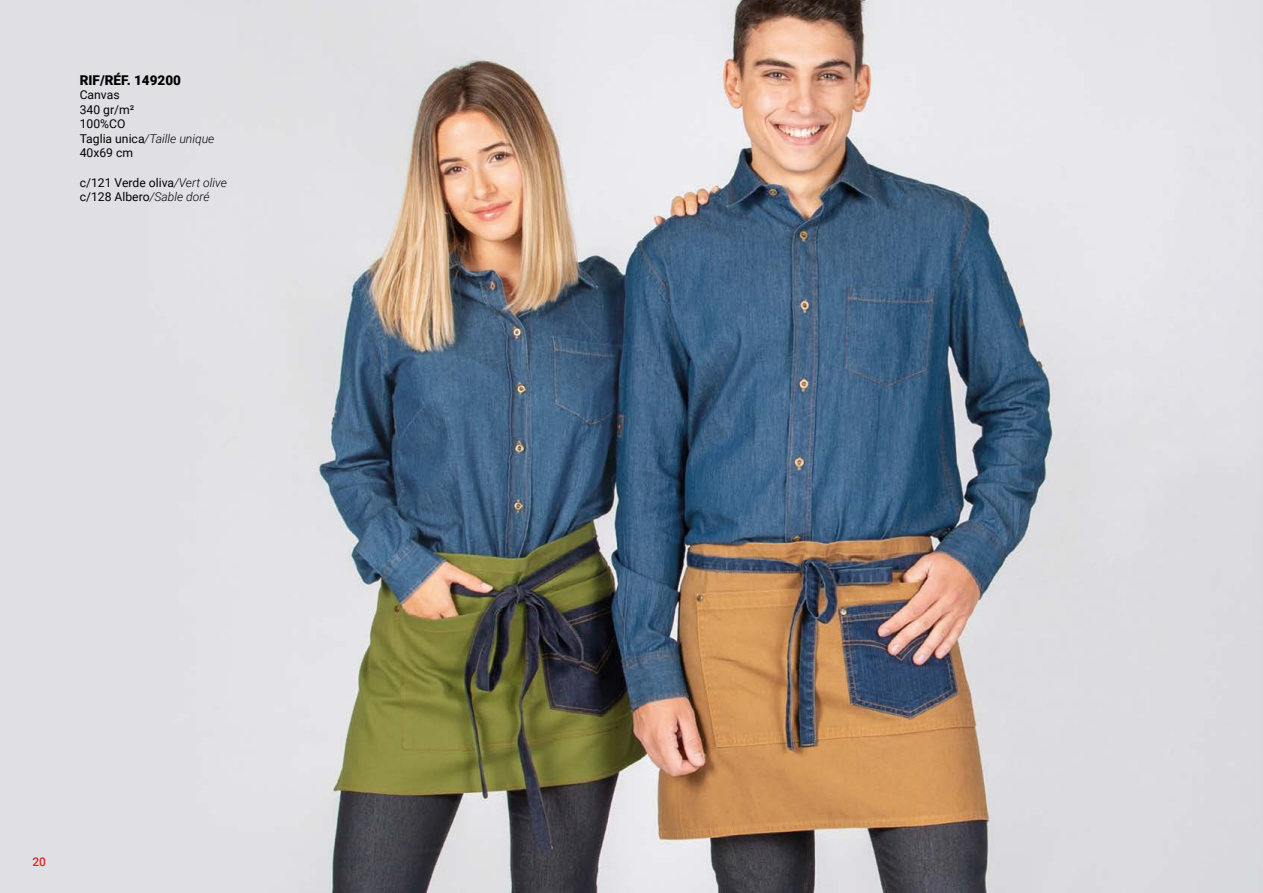
<style>
.page{position:relative;width:1263px;height:893px;background:#fff}
.page>*{position:absolute;margin:0;border:0;box-sizing:border-box;transform-origin:0 0}
.t1{font:900 13.5px "Roboto";color:#020203}
.t2{font:12.15px/14.5px "Roboto";color:#020203}
.t3{font:500 12px "Roboto";color:#e52321}
.s1{font-weight:300;font-style:italic}
</style>
<div class="page">
<img style="left:0;top:0;width:1263px;height:893px">
<p class="t1" style="left:80px;top:70px;width:103px">RIF/RÉF. 149200</p>
<p class="t2" style="left:80px;top:87px;width:136px">Canvas<br>340 gr/m²<br>100%CO<br>Taglia unica<span class="s1">/Taille unique<br></span>40x69 cm</p>
<p class="t2" style="left:80px;top:175px;width:149px">c/121 Verde oliva<span class="s1">/Vert olive </span>c/128 Albero<span class="s1">/Sable doré</span></p>
<p class="t3" style="left:33px;top:854px;width:15px">20</p>
</div>
